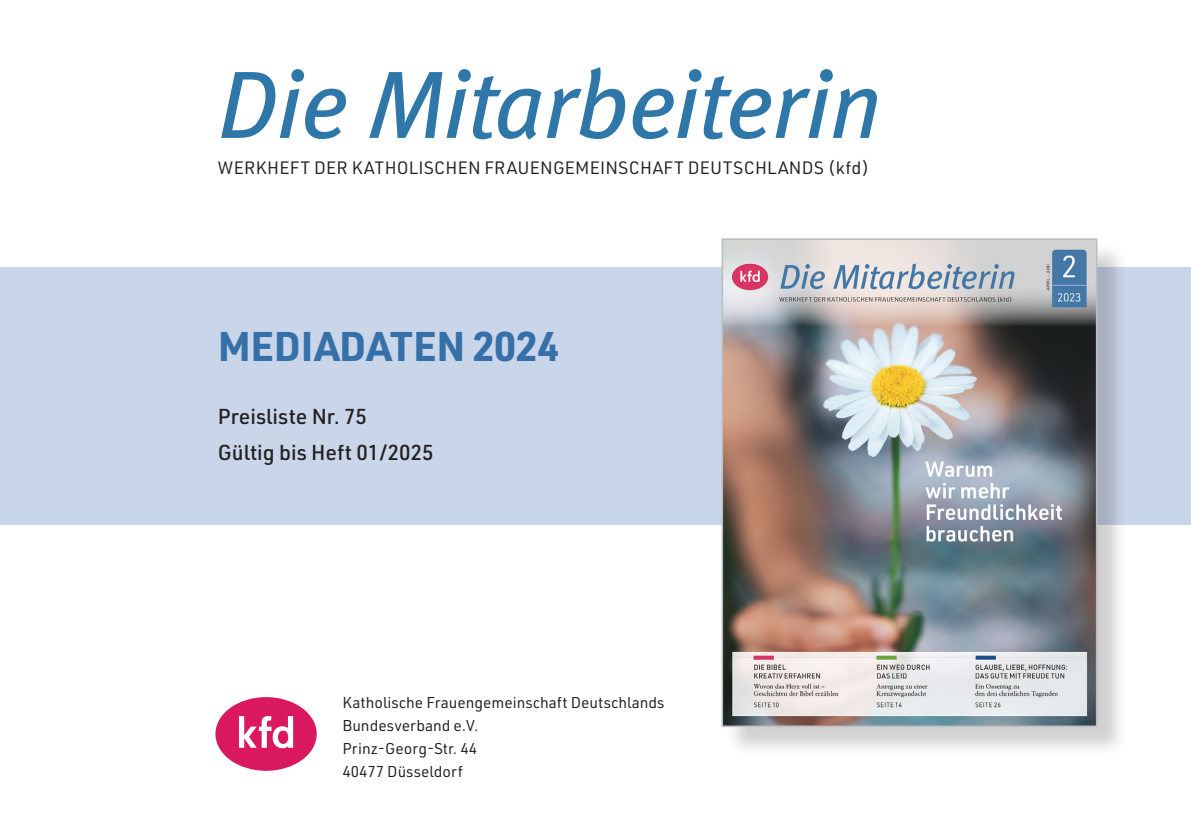
<style>
.page{position:relative;width:1191px;height:840px;background:#fff}
.page>*{position:absolute;margin:0;border:0;box-sizing:border-box;transform-origin:0 0}
.t1{font:italic 95.6px "Meta Book LF";letter-spacing:-.01em;color:#2f76a9}
.t2{font:700 40.6px "URWDIN";letter-spacing:-.01em;color:#3670a9}
.t3{font:500 21.2px "URWDIN";color:#231f20}
.t4{font:17.6px "URWDIN";letter-spacing:.01em;color:#231f20}
.t5{font:15.4px "URWDIN";color:#231f20}
</style>
<div class="page">
<div style="left:0;top:266px;width:1191px;height:258px;background:#c9d5e8"></div>
<div style="left:725px;top:241px;width:403px;height:516px;background:#231f20;opacity:.21"></div>
<img style="left:724px;top:241px;width:370px;height:482px">
<div style="left:721px;top:238px;width:376px;height:488px;border:2px solid #bcbdc0"></div>
<svg style="left:215px;top:697px;width:102px;height:73px"></svg>
<p class="t1" style="left:218px;top:49px;width:665px">Die Mitarbeiterin</p>
<p class="t4" style="left:218px;top:156px;width:653px">WERKHEFT DER KATHOLISCHEN FRAUENGEMEINSCHAFT DEUTSCHLANDS (kfd)</p>
<p class="t2" style="left:218px;top:318px;width:343px">MEDIADATEN 2024</p>
<p class="t3" style="left:218px;top:402px;width:151px">Preisliste Nr. 75</p>
<p class="t3" style="left:218px;top:438px;width:217px">Gültig bis Heft 01/2025</p>
<p class="t5" style="left:342px;top:692px;width:323px">Katholische Frauengemeinschaft Deutschlands</p>
<p class="t5" style="left:342px;top:715px;width:137px">Bundesverband e.V.</p>
<p class="t5" style="left:342px;top:738px;width:136px">Prinz-Georg-Str. 44</p>
<p class="t5" style="left:342px;top:760px;width:122px">40477 Düsseldorf</p>
</div>
